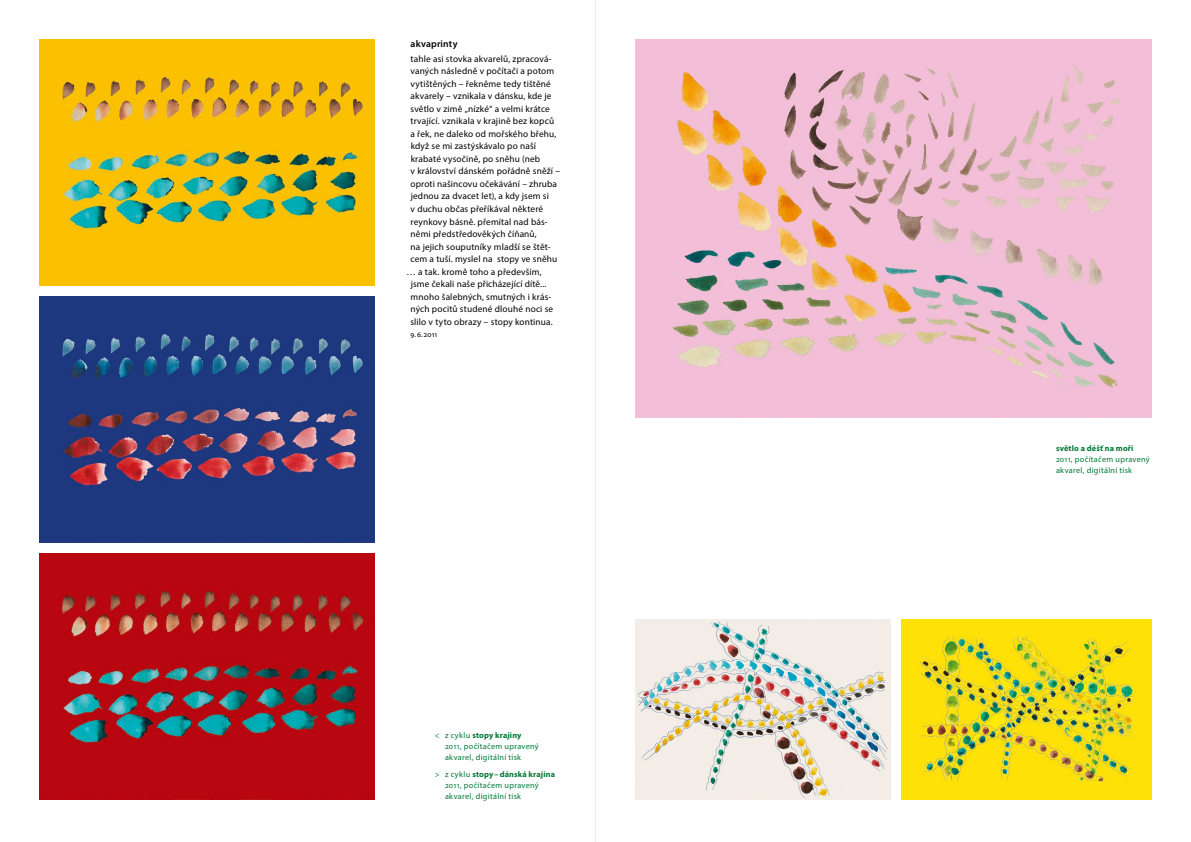
<style>
.page{position:relative;width:1191px;height:842px;background:#fff}
.page>*{position:absolute;margin:0;border:0;box-sizing:border-box;transform-origin:0 0}
.t1{font:600 9.7px "Myriad Pro";letter-spacing:.015em;color:#000}
.t2{font:9.3px "Myriad Pro";letter-spacing:.015em;color:#000}
.t3{font:8.2px/11px "Myriad Pro";letter-spacing:.035em;color:#007835}
.t4{font:700 8.2px "Myriad Pro";letter-spacing:.02em;color:#007835}
.t5{font:7.7px "Myriad Pro";color:#000}
.s1{font-weight:700}
</style>
<div class="page">
<hr style="left:595px;top:0;width:1px;height:842px;background:#ececed">
<img style="left:40px;top:297px;width:335px;height:245px">
<img style="left:901px;top:620px;width:250px;height:179px">
<img style="left:635px;top:620px;width:255px;height:179px">
<img style="left:635px;top:40px;width:516px;height:377px">
<img style="left:40px;top:554px;width:335px;height:245px">
<img style="left:40px;top:40px;width:335px;height:245px">
<p class="t1" style="left:411px;top:38px;width:48px">akvaprinty</p>
<p class="t2" style="left:411px;top:53px;width:142px">tahle asi stovka akvarelů, zpracová-</p>
<p class="t2" style="left:410px;top:65px;width:145px">vaných následně v počítači a potom</p>
<p class="t2" style="left:410px;top:78px;width:142px">vytištěných – řekněme tedy tištěné</p>
<p class="t2" style="left:410px;top:90px;width:143px">akvarely – vznikala v dánsku, kde je</p>
<p class="t2" style="left:410px;top:103px;width:141px">světlo v zimě „nízké“ a velmi krátce</p>
<p class="t2" style="left:411px;top:115px;width:145px">trvající. vznikala v krajině bez kopců</p>
<p class="t2" style="left:410px;top:128px;width:147px">a řek, ne daleko od mořského břehu,</p>
<p class="t2" style="left:411px;top:140px;width:127px">když se mi zastýskávalo po naší</p>
<p class="t2" style="left:411px;top:153px;width:131px">krabaté vysočině, po sněhu (neb</p>
<p class="t2" style="left:410px;top:165px;width:151px">v království dánském pořádně sněží –</p>
<p class="t2" style="left:410px;top:178px;width:148px">oproti našincovu očekávání – zhruba</p>
<p class="t2" style="left:411px;top:191px;width:140px">jednou za dvacet let), a kdy jsem si</p>
<p class="t2" style="left:410px;top:203px;width:134px">v duchu občas přeříkával některé</p>
<p class="t2" style="left:410px;top:216px;width:139px">reynkovy básně. přemítal nad bás-</p>
<p class="t2" style="left:410px;top:228px;width:128px">němi předstředověkých číňanů,</p>
<p class="t2" style="left:410px;top:241px;width:142px">na jejich souputníky mladší se štět-</p>
<p class="t2" style="left:410px;top:253px;width:148px">cem a tuší. myslel na stopy ve sněhu</p>
<p class="t2" style="left:406px;top:266px;width:137px">… a tak. kromě toho a především,</p>
<p class="t2" style="left:411px;top:278px;width:137px">jsme čekali naše přicházející dítě...</p>
<p class="t2" style="left:410px;top:291px;width:142px">mnoho šalebných, smutných i krás-</p>
<p class="t2" style="left:410px;top:303px;width:144px">ných pocitů studené dlouhé noci se</p>
<p class="t2" style="left:410px;top:316px;width:144px">slilo v tyto obrazy – stopy kontinua.</p>
<p class="t5" style="left:410px;top:330px;width:28px">9. 6. 2011</p>
<p class="t3" style="left:445px;top:729px;width:95px;text-indent:-10px">&lt; z cyklu <span class="s1">stopy krajiny<br></span>2011, počítačem upravený akvarel, digitální tisk</p>
<p class="t3" style="left:445px;top:769px;width:112px;text-indent:-10px">&gt; z cyklu <span class="s1">stopy–dánská krajina<br></span>2011, počítačem upravený akvarel, digitální tisk</p>
<p class="t4" style="left:1056px;top:442px;width:79px">světlo a déšť na moři</p>
<p class="t3" style="left:1056px;top:453px;width:95px">2011, počítačem upravený akvarel, digitální tisk</p>
</div>
